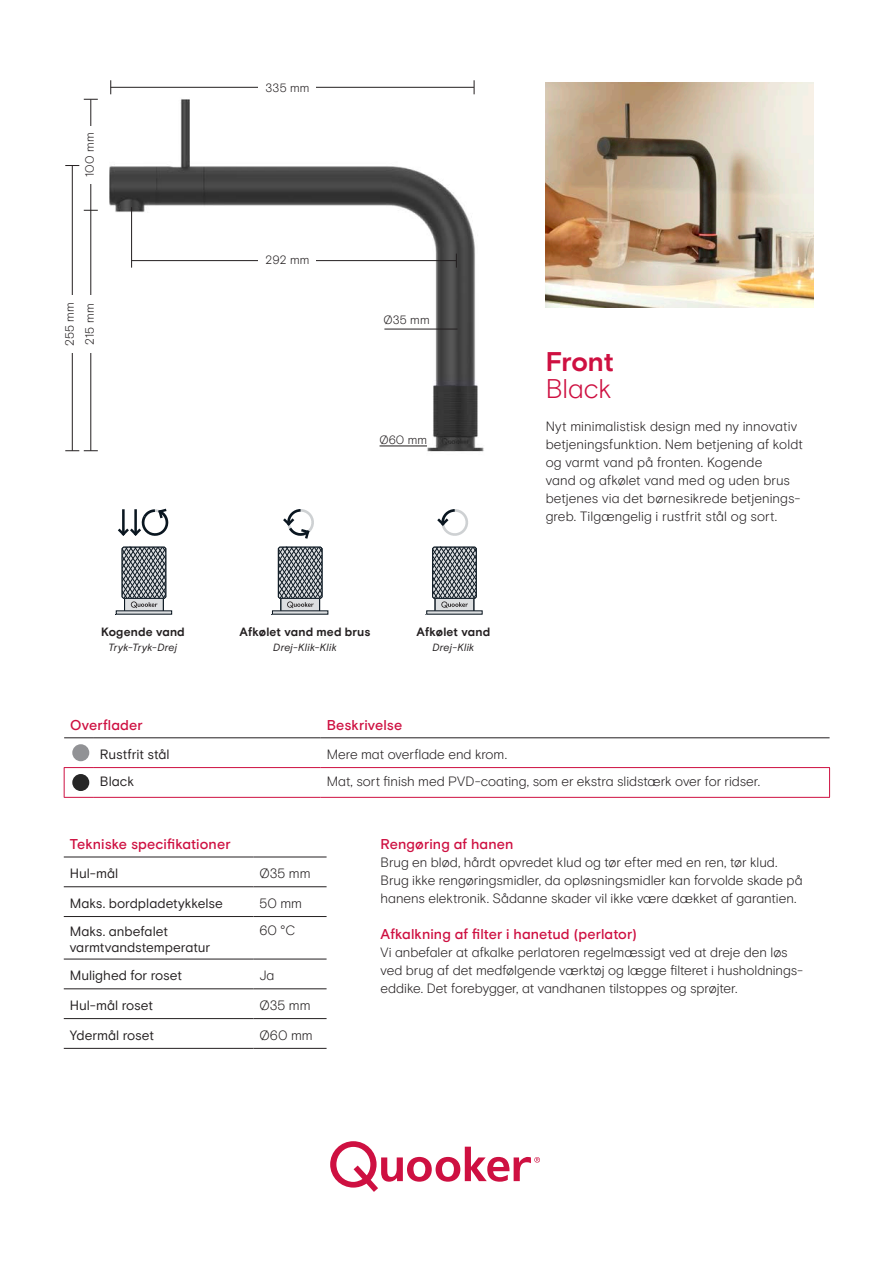
<style>
.page{position:relative;width:893px;height:1263px;background:#fff}
.page>*{position:absolute;margin:0;border:0;box-sizing:border-box;transform-origin:0 0}
.t1{font:700 27px "Basis Grotesque Pro";letter-spacing:-.015em;color:#ce1041}
.t2{font:300 27px "Basis Grotesque Pro";letter-spacing:-.005em;color:#ce1041}
.t3{font:500 14.25px "Basis Grotesque Pro";letter-spacing:.005em;color:#ce1041}
.t4{font:300 13.5px/18px "Basis Grotesque Pro";color:#231f20}
.t5{font:13.5px/16.5px "Basis Grotesque Pro";color:#231f20}
.t6{font:700 12px "Basis Grotesque Pro";letter-spacing:.015em;color:#231f20}
.t7{font:300 12px/19.8px "Basis Grotesque Pro";letter-spacing:.01em;color:#231f20}
.t8{font:italic 10.5px "Basis Grotesque Pro";letter-spacing:.02em;color:#231f20}
</style>
<div class="page">
<svg style="left:330px;top:1141px;width:210px;height:51px"></svg>
<img style="left:546px;top:83px;width:267px;height:225px">
<hr style="left:64px;top:737px;width:30px;height:1px;background:#231f20">
<hr style="left:94px;top:737px;width:227px;height:1px;background:#231f20">
<hr style="left:321px;top:737px;width:509px;height:1px;background:#231f20">
<hr style="left:64px;top:767px;width:30px;height:1px;background:#ce1041">
<svg style="left:64px;top:768px;width:1px;height:29px"></svg>
<hr style="left:94px;top:767px;width:227px;height:1px;background:#ce1041">
<hr style="left:321px;top:767px;width:509px;height:1px;background:#ce1041">
<svg style="left:829px;top:768px;width:1px;height:29px"></svg>
<hr style="left:64px;top:797px;width:30px;height:1px;background:#ce1041">
<hr style="left:94px;top:797px;width:227px;height:1px;background:#ce1041">
<hr style="left:321px;top:797px;width:509px;height:1px;background:#ce1041">
<div style="left:72px;top:744px;width:17px;height:17px;background:#919295;border-radius:50%"></div>
<div style="left:72px;top:774px;width:17px;height:17px;background:#262626;border-radius:50%"></div>
<hr style="left:64px;top:857px;width:189px;height:1px;background:#231f20">
<hr style="left:253px;top:857px;width:74px;height:1px;background:#231f20">
<hr style="left:64px;top:886px;width:189px;height:1px;background:#231f20">
<hr style="left:253px;top:886px;width:74px;height:1px;background:#231f20">
<hr style="left:64px;top:916px;width:189px;height:1px;background:#231f20">
<hr style="left:253px;top:916px;width:74px;height:1px;background:#231f20">
<hr style="left:64px;top:959px;width:189px;height:1px;background:#231f20">
<hr style="left:253px;top:959px;width:74px;height:1px;background:#231f20">
<hr style="left:64px;top:988px;width:189px;height:1px;background:#231f20">
<hr style="left:253px;top:988px;width:74px;height:1px;background:#231f20">
<hr style="left:64px;top:1018px;width:189px;height:1px;background:#231f20">
<hr style="left:253px;top:1018px;width:74px;height:1px;background:#231f20">
<hr style="left:64px;top:1048px;width:189px;height:1px;background:#231f20">
<hr style="left:253px;top:1048px;width:74px;height:1px;background:#231f20">
<img style="left:91px;top:89px;width:393px;height:363px">
<hr style="left:380px;top:446px;width:47px;height:1px;background:#231f20">
<hr style="left:111px;top:87px;width:363px;height:1px;background:#231f20">
<svg style="left:474px;top:80px;width:1px;height:14px"></svg>
<svg style="left:110px;top:80px;width:1px;height:14px"></svg>
<hr style="left:91px;top:99px;width:1px;height:352px;background:#231f20">
<svg style="left:84px;top:99px;width:14px;height:1px"></svg>
<svg style="left:84px;top:210px;width:14px;height:1px"></svg>
<hr style="left:132px;top:260px;width:324px;height:1px;background:#231f20">
<svg style="left:456px;top:254px;width:1px;height:14px"></svg>
<hr style="left:131px;top:207px;width:1px;height:61px;background:#231f20">
<hr style="left:384px;top:329px;width:74px;height:1px;background:#231f20">
<div style="left:259px;top:248px;width:57px;height:21px;background:#fff"></div>
<div style="left:259px;top:75px;width:57px;height:22px;background:#fff"></div>
<div style="left:77px;top:126px;width:22px;height:57px;background:#fff"></div>
<div style="left:77px;top:296px;width:22px;height:57px;background:#fff"></div>
<hr style="left:72px;top:166px;width:1px;height:285px;background:#231f20">
<svg style="left:65px;top:165px;width:14px;height:1px"></svg>
<svg style="left:65px;top:450px;width:33px;height:1px"></svg>
<div style="left:58px;top:296px;width:21px;height:57px;background:#fff"></div>
<svg style="left:118px;top:508px;width:51px;height:28px"></svg>
<hr style="left:122px;top:509px;width:3px;height:24px;background:#0a1620">
<svg style="left:122px;top:546px;width:44px;height:65px;background:#81878c"></svg>
<svg style="left:437px;top:509px;width:31px;height:27px"></svg>
<svg style="left:426px;top:546px;width:51px;height:69px;background:#8e9499"></svg>
<svg style="left:271px;top:546px;width:51px;height:69px;background:#91969b"></svg>
<svg style="left:283px;top:509px;width:31px;height:30px"></svg>
<p class="t7" style="left:80px;top:177px;width:46px;rotate:-90deg">100 mm</p>
<p class="t7" style="left:60px;top:346px;width:45px;rotate:-90deg">255 mm<br>215 mm</p>
<p class="t7" style="left:265px;top:78px;width:46px">335 mm</p>
<p class="t7" style="left:265px;top:250px;width:46px">292 mm</p>
<p class="t7" style="left:383px;top:310px;width:48px">Ø35 mm</p>
<p class="t7" style="left:380px;top:430px;width:49px">Ø60 mm</p>
<p class="t6" style="left:101px;top:625px;width:85px">Kogende vand</p>
<p class="t8" style="left:109px;top:641px;width:70px">Tryk-Tryk-Drej</p>
<p class="t6" style="left:240px;top:625px;width:132px">Afkølet vand med brus</p>
<p class="t8" style="left:273px;top:641px;width:65px">Drej-Klik-Klik</p>
<p class="t6" style="left:417px;top:625px;width:75px">Afkølet vand</p>
<p class="t8" style="left:432px;top:641px;width:44px">Drej-Klik</p>
<h1 class="t1" style="left:546px;top:345px;width:70px">Front</h1>
<h1 class="t2" style="left:546px;top:372px;width:67px">Black</h1>
<p class="t4" style="left:546px;top:417px;width:259px">Nyt minimalistisk design med ny innovativ betjeningsfunktion. Nem betjening af koldt og varmt vand på fronten. Kogende<br>vand og afkølet vand med og uden brus betjenes via det børnesikrede betjenings&shy;greb. Tilgængelig i rustfrit stål og sort.</p>
<p class="t3" style="left:70px;top:716px;width:74px">Overflader</p>
<p class="t3" style="left:327px;top:716px;width:77px">Beskrivelse</p>
<p class="t5" style="left:100px;top:746px;width:71px">Rustfrit stål</p>
<p class="t4" style="left:327px;top:745px;width:182px">Mere mat overflade end krom.</p>
<p class="t5" style="left:100px;top:774px;width:36px">Black</p>
<p class="t4" style="left:327px;top:773px;width:435px">Mat, sort finish med PVD-coating, som er ekstra slidstærk over for ridser.</p>
<p class="t3" style="left:70px;top:835px;width:162px">Tekniske specifikationer</p>
<p class="t5" style="left:70px;top:865px;width:50px">Hul-mål</p>
<p class="t4" style="left:259px;top:865px;width:53px">Ø35 mm</p>
<p class="t5" style="left:70px;top:895px;width:155px">Maks. bordpladetykkelse</p>
<p class="t4" style="left:259px;top:894px;width:44px">50 mm</p>
<p class="t5" style="left:70px;top:923px;width:142px">Maks. anbefalet varmtvandstemperatur</p>
<p class="t4" style="left:259px;top:922px;width:37px">60 °C</p>
<p class="t5" style="left:70px;top:968px;width:114px">Mulighed for roset</p>
<p class="t4" style="left:259px;top:967px;width:17px">Ja</p>
<p class="t5" style="left:70px;top:997px;width:85px">Hul-mål roset</p>
<p class="t4" style="left:259px;top:996px;width:53px">Ø35 mm</p>
<p class="t5" style="left:70px;top:1027px;width:86px">Ydermål roset</p>
<p class="t4" style="left:259px;top:1026px;width:55px">Ø60 mm</p>
<p class="t3" style="left:381px;top:836px;width:134px">Rengøring af hanen</p>
<p class="t4" style="left:381px;top:854px;width:423px">Brug en blød, hårdt opvredet klud og tør efter med en ren, tør klud.<br>Brug ikke rengøringsmidler, da opløsningsmidler kan forvolde skade på hanens elektronik. Sådanne skader vil ikke være dækket af garantien.</p>
<p class="t3" style="left:381px;top:926px;width:258px">Afkalkning af filter i hanetud (perlator)</p>
<p class="t4" style="left:381px;top:944px;width:423px">Vi anbefaler at afkalke perlatoren regelmæssigt ved at dreje den løs ved brug af det medfølgende værktøj og lægge filteret i husholdnings&shy;eddike. Det forebygger, at vandhanen tilstoppes og sprøjter.</p>
</div>
